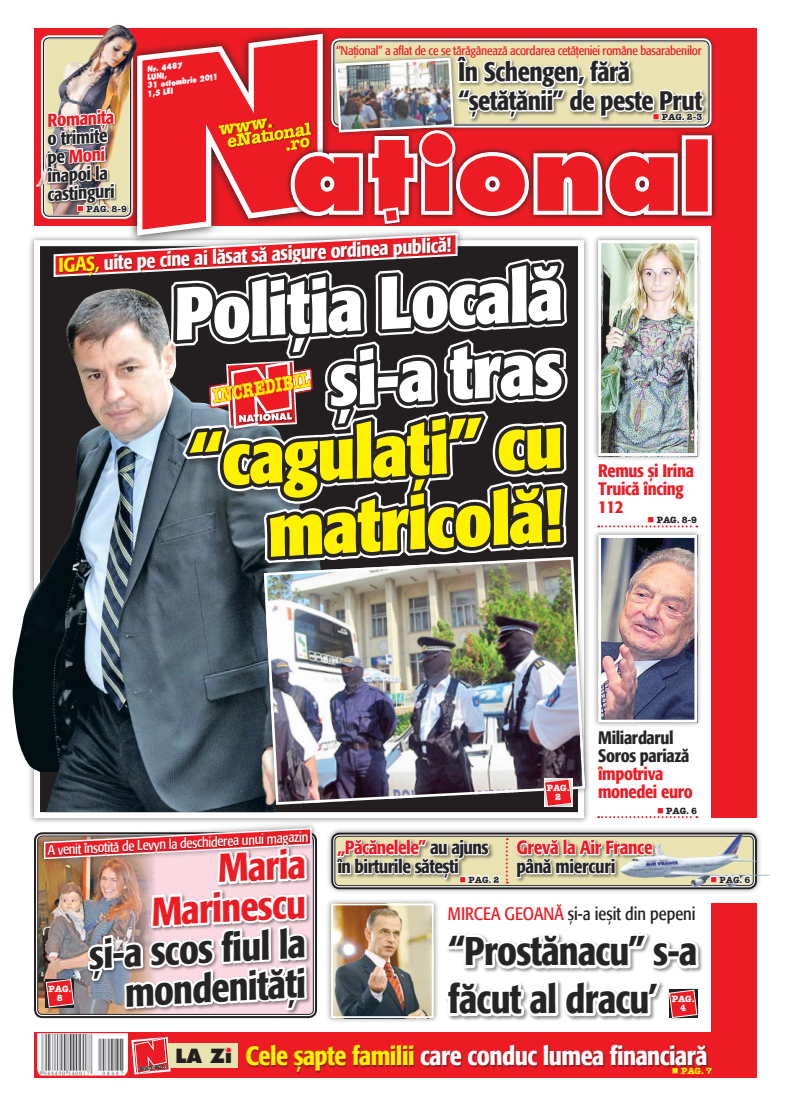
<style>
.page{position:relative;width:791px;height:1106px;background:#fff}
.page>*{position:absolute;margin:0;border:0;box-sizing:border-box;transform-origin:0 0}
.t1{font:100.7px "Futura Extra Bold Rom";color:#ed1c24}
.t2{font:700 condensed 73.7px/73.7px "R Formata";color:#fff200;text-align:right}
.t3{font:700 condensed 73.7px/73.7px "R Formata";color:#fff;text-align:right}
.t4{font:500 condensed 39.8px/39.7px "R Formata";letter-spacing:-.02em;color:#272425;text-align:right}
.t5{font:500 condensed 39.8px/39.7px "R Formata";color:#ed1c24;text-align:right}
.t6{font:500 condensed 26.7px/28.7px "R Formata";letter-spacing:-.02em;color:#272425}
.t7{font:500 condensed 26.3px "R Formata";letter-spacing:-.02em;color:#fff}
.t8{font:20.2px "American Type Writer Bold Rom";color:#fff200;scale:.73 1}
.t9{font:500 condensed 20px "R Formata";color:#fff}
.t10{font:19.1px "Futura Extra Bold Rom";color:#231f20}
.t11{font:500 condensed 19px/19px "R Formata";letter-spacing:-.03em;color:#272425}
.t12{font:500 condensed 19px "R Formata";letter-spacing:-.02em;color:#ed1c24}
.t13{font:500 condensed 18.5px/18.5px "R Formata";color:#272425}
.t14{font:500 condensed 18.5px "R Formata";color:#ed1c24}
.t15{font:500 condensed 18px/18px "R Formata";letter-spacing:-.02em;color:#ed1c24}
.t16{font:18px "R Formata Condensed";color:#231f20}
.t17{font:500 condensed 18px/18px "R Formata";letter-spacing:-.02em;color:#272425}
.t18{font:17.6px "American Type Writer Bold Rom";color:#fff200}
.t19{font:14px "R Formata Condensed";color:#fff}
.t20{font:12.7px "R Formata Condensed";letter-spacing:-.02em;color:#ed1c24}
.t21{font:9px "American Type Writer Bold Rom";color:#272425}
.t22{font:9px/9px "American Type Writer Bold Rom";color:#fff;text-align:center}
.t23{font:9px "American Type Writer Bold Rom";color:#fff200}
.t24{font:8px/8px "Futura Extra Bold Rom";color:#fff;scale:.8 1}
.s1{color:#ed1c24}
.s2{font-size:70.7px}
.s3{color:#fff200}
</style>
<div class="page">
<div style="left:712px;top:28px;width:45px;height:790px;background:#ed1c24"></div>
<div style="left:712px;top:903px;width:45px;height:174px;background:#ed1c24"></div>
<img style="left:37px;top:1033px;width:6px;height:42px">
<div style="left:326px;top:827px;width:465px;height:102px;background:#231f20;opacity:.5"></div>
<img style="left:39px;top:869px;width:4px;height:143px">
<div style="left:455px;top:55px;width:298px;height:80px;background:#231f20;opacity:.5"></div>
<div style="left:246px;top:1045px;width:500px;height:36px;background:#231f20;opacity:.5"></div>
<div style="left:444px;top:932px;width:330px;height:125px;background:#231f20;opacity:.5"></div>
<svg style="left:706px;top:134px;width:16px;height:92px"></svg>
<div style="left:682px;top:135px;width:30px;height:80px;background:#ed1c24;border:4px solid #fff"></div>
<div style="left:652px;top:111px;width:104px;height:23px;background:#231f20;opacity:.5"></div>
<img style="left:13px;top:288px;width:30px;height:524px">
<img style="left:706px;top:834px;width:64px;height:53px">
<div style="left:710px;top:875px;width:7px;height:7px;border:2px solid #fff"></div>
<svg style="left:717px;top:869px;width:36px;height:24px"></svg>
<img style="left:36px;top:28px;width:7px;height:187px">
<img style="left:43px;top:24px;width:663px;height:1057px">
<h3 class="t14" style="left:47px;top:110px;width:68px;rotate:-3deg">Romaniţa</h3>
<h3 class="t13" style="left:44px;top:130px;width:69px;rotate:-3deg">o trimite pe <span class="s1">Moni </span>înapoi la castinguri</h3>
<p class="t21" style="left:77px;top:203px;width:51px"><span class="s1">■</span> PAG. 8-9</p>
<p class="t24" style="left:144px;top:66px;width:91px;text-indent:3px;rotate:-7deg">Nr. 4487<br>lun i,<br>31 octombrie 2011<br>1,5 LEI</p>
<h3 class="t18" style="left:217px;top:119px;width:56px;rotate:-9deg">www.</h3>
<p class="t20" style="left:336px;top:44px;width:367px">“Naţional” a aflat de ce se tărăgănează acordarea cetăţeniei române basarabenilor</p>
<h3 class="t6" style="left:458px;top:58px;width:245px">În Schengen, fără “şetăţănii” de peste Prut</h3>
<p class="t21" style="left:653px;top:111px;width:51px"><span class="s1">■</span> PAG. 2-3</p>
<h1 class="t1" style="left:291px;top:111px;width:389px">at<span class="s2">I</span>ona</h1>
<h3 class="t9" style="left:57px;top:254px;width:395px;rotate:-3deg"><span class="s3">Iga ş,</span> uite pe cine ai lăsat să asigure ordinea publică!</h3>
<h2 class="t3" style="left:171px;top:279px;width:391px;rotate:-3deg">Poliţia Locală şi-a tras</h2>
<h3 class="t8" style="left:210px;top:384px;width:136px;rotate:-10deg">INCREDIBIL</h3>
<h2 class="t2" style="left:186px;top:426px;width:375px;rotate:-3deg">“cagulaţi” cu matricolă!</h2>
<h3 class="t15" style="left:598px;top:461px;width:97px">Remus şi Irina<br>Truică încing<br>112</h3>
<p class="t21" style="left:647px;top:514px;width:51px"><span class="s1">■</span> PAG. 8-9</p>
<p class="t22" style="left:547px;top:783px;width:24px">PAG.<br>2</p>
<h3 class="t17" style="left:598px;top:728px;width:93px">Miliardarul<br>Soros pariază</h3>
<h3 class="t15" style="left:598px;top:764px;width:96px">împotriva monedei euro</h3>
<p class="t21" style="left:657px;top:805px;width:42px"><span class="s1">■</span> PAG. 6</p>
<p class="t19" style="left:47px;top:842px;width:262px;rotate:-3deg">A venit însoţită de Levyn la deschiderea unui magazin</p>
<h3 class="t11" style="left:337px;top:838px;width:153px"><span class="s1">„Păcănelele”</span> au ajuns în birturile săteşti</h3>
<h3 class="t12" style="left:516px;top:837px;width:138px">Grevă la Air France</h3>
<h3 class="t11" style="left:516px;top:857px;width:101px">până miercuri</h3>
<h3 class="t5" style="left:148px;top:853px;width:158px;rotate:-3deg">Maria<br>Marinescu</h3>
<h3 class="t4" style="left:88px;top:935px;width:219px;rotate:-3deg">şi-a scos fiul la mondenităţi</h3>
<h3 class="t7" style="left:245px;top:1041px;width:464px"><span class="s3">Cele şapte familii</span> care conduc lumea financiară</h3>
<p class="t21" style="left:459px;top:873px;width:42px"><span class="s1">■</span> PAG. 2</p>
<p class="t21" style="left:710px;top:873px;width:42px"><span class="s1">■</span> PAG. 6</p>
<h3 class="t16" style="left:448px;top:903px;width:249px"><span class="s1">Mircea Geoană</span> şi-a ieşit din pepeni</h3>
<h3 class="t4" style="left:448px;top:928px;width:251px;line-height:47.7px;text-align:left">“Prostănacu” s-a făcut al dracu’</h3>
<p class="t22" style="left:48px;top:983px;width:24px">PAG.<br>8</p>
<p class="t22" style="left:672px;top:994px;width:24px">PAG.<br>4</p>
<h3 class="t10" style="left:175px;top:1044px;width:58px">lA Zi</h3>
<p class="t23" style="left:672px;top:1065px;width:42px">■ PAG. 7</p>
</div>
